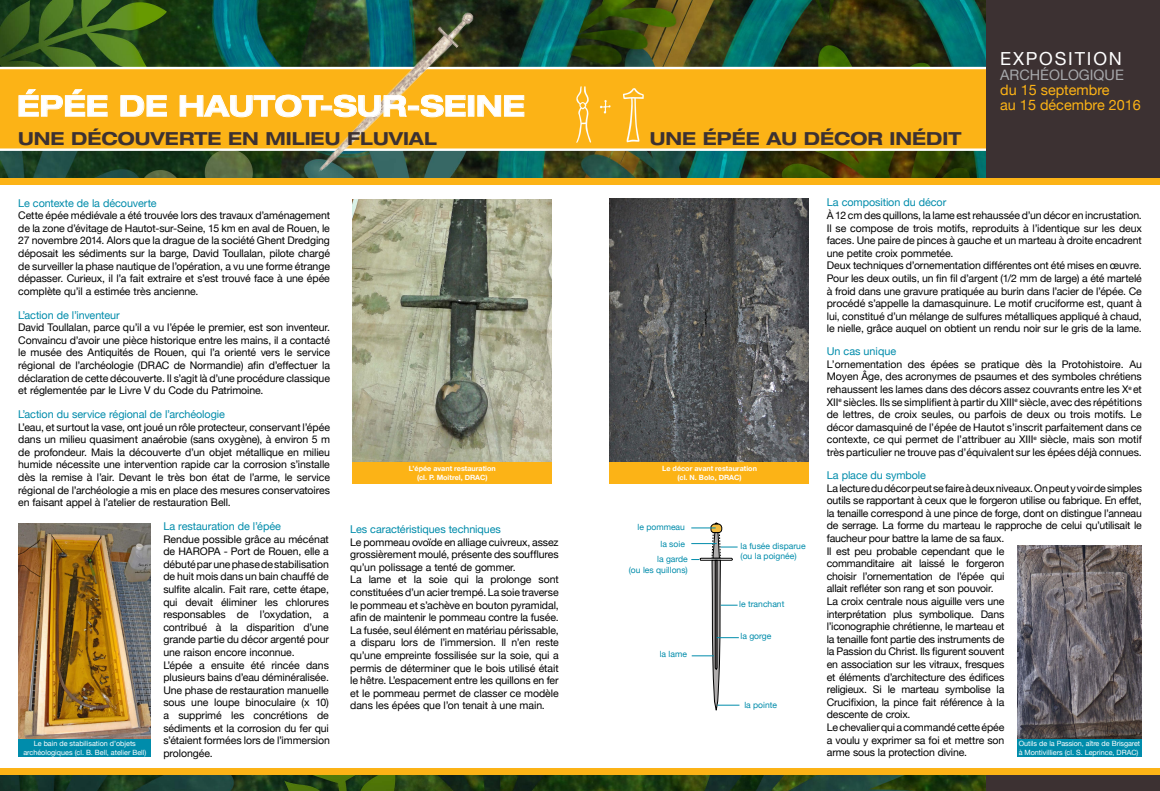
<style>
.page{position:relative;width:1160px;height:791px;background:#fff}
.page>*{position:absolute;margin:0;border:0;box-sizing:border-box;transform-origin:0 0}
.t1{font:700 expanded 28.8px "Helvetica Neue LT Pro";color:#fff}
.t2{font:700 expanded 18px "Helvetica Neue LT Pro";color:#3c3132}
.t3{font:18px "Helvetica Neue";letter-spacing:.1em;color:#fff}
.t4{font:14.4px/15px "Helvetica Neue";color:#fcb316}
.t5{font:14.4px "Helvetica Neue";color:#a7a9ac}
.t6{font:10.8px "Helvetica Neue";letter-spacing:-.01em;color:#008cab}
.t7{font:10.5px/12.6px "Helvetica Neue";letter-spacing:-.01em;color:#000;text-align:justify}
.t8{font:8.55px/10.4px "Helvetica Neue";color:#008cab;text-align:right}
.t9{font:7.2px/8.6px "Helvetica Neue";color:#fff}
.t10{font:700 7.2px/8.6px "Helvetica Neue";color:#fff;text-align:center}
</style>
<div class="page">
<img style="left:0;top:0;width:985px;height:791px">
<svg style="left:0;top:67px;width:985px;height:84px;background:#fbb826"></svg>
<div style="left:985px;top:0;width:174px;height:791px;background:#3c3132"></div>
<div style="left:1px;top:183px;width:1158px;height:586px;background:#fff"></div>
<div style="left:0;top:178px;width:1159px;height:7px;background:#fcb316"></div>
<div style="left:0;top:769px;width:1159px;height:6px;background:#fcb316"></div>
<img style="left:576px;top:87px;width:67px;height:56px">
<svg style="left:691px;top:523px;width:48px;height:187px"></svg>
<img style="left:1017px;top:545px;width:124px;height:194px">
<div style="left:1016px;top:739px;width:125px;height:18px;background:#008cab"></div>
<img style="left:18px;top:523px;width:133px;height:216px">
<div style="left:18px;top:739px;width:133px;height:18px;background:#008cab"></div>
<img style="left:309px;top:4px;width:171px;height:174px">
<svg style="left:19px;top:90px;width:88px;height:26px;background:#fcc246"></svg>
<svg style="left:121px;top:96px;width:45px;height:20px"></svg>
<svg style="left:180px;top:95px;width:143px;height:22px;background:#fcc143"></svg>
<svg style="left:334px;top:95px;width:72px;height:22px;background:#f5c560"></svg>
<svg style="left:421px;top:95px;width:44px;height:22px"></svg>
<div style="left:468px;top:96px;width:6px;height:20px;border:1px solid #fff"></div>
<svg style="left:477px;top:96px;width:47px;height:20px"></svg>
<img style="left:609px;top:199px;width:199px;height:263px">
<div style="left:609px;top:462px;width:199px;height:22px;background:#fcb316"></div>
<img style="left:352px;top:199px;width:199px;height:263px">
<div style="left:352px;top:462px;width:199px;height:22px;background:#fcb316"></div>
<h1 class="t1" style="left:17px;top:88px;width:509px">ÉPÉE DE HAUTOT-SUR-SEINE</h1>
<h2 class="t2" style="left:18px;top:127px;width:420px">UNE DÉCOUVERTE EN MILIEU FLUVIAL</h2>
<h2 class="t2" style="left:649px;top:127px;width:313px">UNE ÉPÉE AU DÉCOR INÉDIT</h2>
<h2 class="t3" style="left:999px;top:48px;width:123px">EXPOSITION</h2>
<h3 class="t5" style="left:999px;top:67px;width:125px">ARCHÉOLOGIQUE</h3>
<h3 class="t4" style="left:999px;top:83px;width:142px">du 15 septembre<br>au 15 décembre 2016</h3>
<p class="t6" style="left:18px;top:196px;width:140px">Le contexte de la découverte</p>
<p class="t7" style="left:18px;top:209px;width:313px">Cette épée médiévale a été trouvée lors des travaux d’aménagement de la zone d’évitage de Hautot-sur-Seine, 15 km en aval de Rouen, le 27 novembre 2014. Alors que la drague de la société Ghent Dredging déposait les sédiments sur la barge, David Toullalan, pilote chargé de surveiller la phase nautique de l’opération, a vu une forme étrange dépasser. Curieux, il l’a fait extraire et s’est trouvé face à une épée complète qu’il a estimée très ancienne.</p>
<p class="t6" style="left:18px;top:308px;width:103px">L’action de l’inventeur</p>
<p class="t7" style="left:18px;top:321px;width:313px">David Toullalan, parce qu’il a vu l’épée le premier, est son inventeur.<br>Convaincu d’avoir une pièce historique entre les mains, il a contacté le musée des Antiquités de Rouen, qui l’a orienté vers le service régional de l’archéologie (DRAC de Normandie) afin d’effectuer la déclaration de cette découverte. Il s’agit là d’une procédure classique et réglementée par le Livre V du Code du Patrimoine.</p>
<p class="t6" style="left:18px;top:408px;width:208px">L’action du service régional de l’archéologie</p>
<p class="t7" style="left:18px;top:420px;width:313px">L’eau, et surtout la vase, ont joué un rôle protecteur, conservant l’épée dans un milieu quasiment anaérobie (sans oxygène), à environ 5 m de profondeur. Mais la découverte d’un objet métallique en milieu humide nécessite une intervention rapide car la corrosion s’installe dès la remise à l’air. Devant le très bon état de l’arme, le service régional de l’archéologie a mis en place des mesures conservatoires en faisant appel à l’atelier de restauration Bell.</p>
<p class="t6" style="left:163px;top:520px;width:119px">La restauration de l’épée</p>
<p class="t7" style="left:163px;top:532px;width:168px;text-align:left">Rendue possible grâce au mécénat de HAROPA - Port de Rouen, elle a débuté par une phase de stabilisation de huit mois dans un bain chauffé de sulfite alcalin. Fait rare, cette étape, qui devait éliminer les chlorures responsables de l’oxydation, a contribué à la disparition d’une grande partie du décor argenté pour une raison encore inconnue.<br>L’épée a ensuite été rincée dans plusieurs bains d’eau déminéralisée.<br>Une phase de restauration manuelle sous une loupe binoculaire (x 10) a supprimé les concrétions de sédiments et la corrosion du fer qui s’étaient formées lors de l’immersion prolongée.</p>
<p class="t9" style="left:23px;top:739px;width:124px;text-align:center">Le bain de stabilisation d’objets archéologiques (cl. B. Bell, atelier Bell)</p>
<p class="t10" style="left:409px;top:464px;width:88px">L’épée avant restauration (cl. P. Moitrel, DRAC)</p>
<p class="t10" style="left:662px;top:464px;width:96px">Le décor avant restauration (cl. N. Bolo, DRAC)</p>
<p class="t6" style="left:350px;top:523px;width:152px">Les caractéristiques techniques</p>
<p class="t7" style="left:350px;top:535px;width:210px;text-align:left">Le pommeau ovoïde en alliage cuivreux, assez grossièrement moulé, présente des soufflures qu’un polissage a tenté de gommer.<br>La lame et la soie qui la prolonge sont constituées d’un acier trempé. La soie traverse le pommeau et s’achève en bouton pyramidal, afin de maintenir le pommeau contre la fusée.<br>La fusée, seul élément en matériau périssable, a disparu lors de l’immersion. Il n’en reste qu’une empreinte fossilisée sur la soie, qui a permis de déterminer que le bois utilisé était le hêtre. L’espacement entre les quillons en fer et le pommeau permet de classer ce modèle dans les épées que l’on tenait à une main.</p>
<p class="t8" style="left:637px;top:522px;width:49px">le pommeau</p>
<p class="t8" style="left:628px;top:554px;width:61px">la garde<br>(ou les quillons)</p>
<p class="t8" style="left:660px;top:538px;width:26px">la soie</p>
<p class="t8" style="left:659px;top:649px;width:29px">la lame</p>
<p class="t8" style="left:740px;top:540px;width:67px;text-align:left">la fusée disparue (ou la poignée)</p>
<p class="t8" style="left:739px;top:598px;width:47px">le tranchant</p>
<p class="t8" style="left:740px;top:631px;width:32px">la gorge</p>
<p class="t8" style="left:744px;top:700px;width:34px">la pointe</p>
<p class="t6" style="left:826px;top:196px;width:121px">La composition du décor</p>
<p class="t7" style="left:826px;top:209px;width:316px;text-align:left">À 12 cm des quillons, la lame est rehaussée d’un décor en incrustation.<br>Il se compose de trois motifs, reproduits à l’identique sur les deux faces. Une paire de pinces à gauche et un marteau à droite encadrent une petite croix pommetée.<br>Deux techniques d’ornementation différentes ont été mises en œuvre.<br>Pour les deux outils, un fin fil d’argent (1/2 mm de large) a été martelé à froid dans une gravure pratiquée au burin dans l’acier de l’épée. Ce procédé s’appelle la damasquinure. Le motif cruciforme est, quant à lui, constitué d’un mélange de sulfures métalliques appliqué à chaud, le nielle, grâce auquel on obtient un rendu noir sur le gris de la lame.</p>
<p class="t6" style="left:826px;top:345px;width:71px">Un cas unique</p>
<p class="t7" style="left:826px;top:358px;width:316px">L’ornementation des épées se pratique dès la Protohistoire. Au Moyen Âge, des acronymes de psaumes et des symboles chrétiens rehaussent les lames dans des décors assez couvrants entre les X<sup>e</sup> et XII<sup>e</sup> siècles. Ils se simplifient à partir du XIII<sup>e</sup> siècle, avec des répétitions de lettres, de croix seules, ou parfois de deux ou trois motifs. Le décor damasquiné de l’épée de Hautot s’inscrit parfaitement dans ce contexte, ce qui permet de l’attribuer au XIII<sup>e</sup> siècle, mais son motif très particulier ne trouve pas d’équivalent sur les épées déjà connues.</p>
<p class="t6" style="left:826px;top:469px;width:101px">La place du symbole</p>
<p class="t7" style="left:826px;top:481px;width:316px;text-align:left">La lecture du décor peut se faire à deux niveaux. On peut y voir de simples outils se rapportant à ceux que le forgeron utilise ou fabrique. En effet, la tenaille correspond à une pince de forge, dont on distingue l’anneau de serrage. La forme du marteau le rapproche de celui qu’utilisait le faucheur pour battre la lame de sa faux.<br>Il est peu probable cependant que le<br>commanditaire ait laissé le forgeron<br>choisir l’ornementation de l’épée qui<br>allait refléter son rang et son pouvoir.<br>La croix centrale nous aiguille vers une<br>interprétation plus symbolique. Dans<br>l’iconographie chrétienne, le marteau et<br>la tenaille font partie des instruments de<br>la Passion du Christ. Ils figurent souvent<br>en association sur les vitraux, fresques<br>et éléments d’architecture des édifices<br>religieux. Si le marteau symbolise la<br>Crucifixion, la pince fait référence à la<br>descente de croix.<br>Le chevalier qui a commandé cette épée<br>a voulu y exprimer sa foi et mettre son<br>arme sous la protection divine.</p>
<p class="t9" style="left:1018px;top:739px;width:123px">Outils de la Passion, aître de Brisgaret à Montivilliers (cl. S. Leprince, DRAC)</p>
</div>
